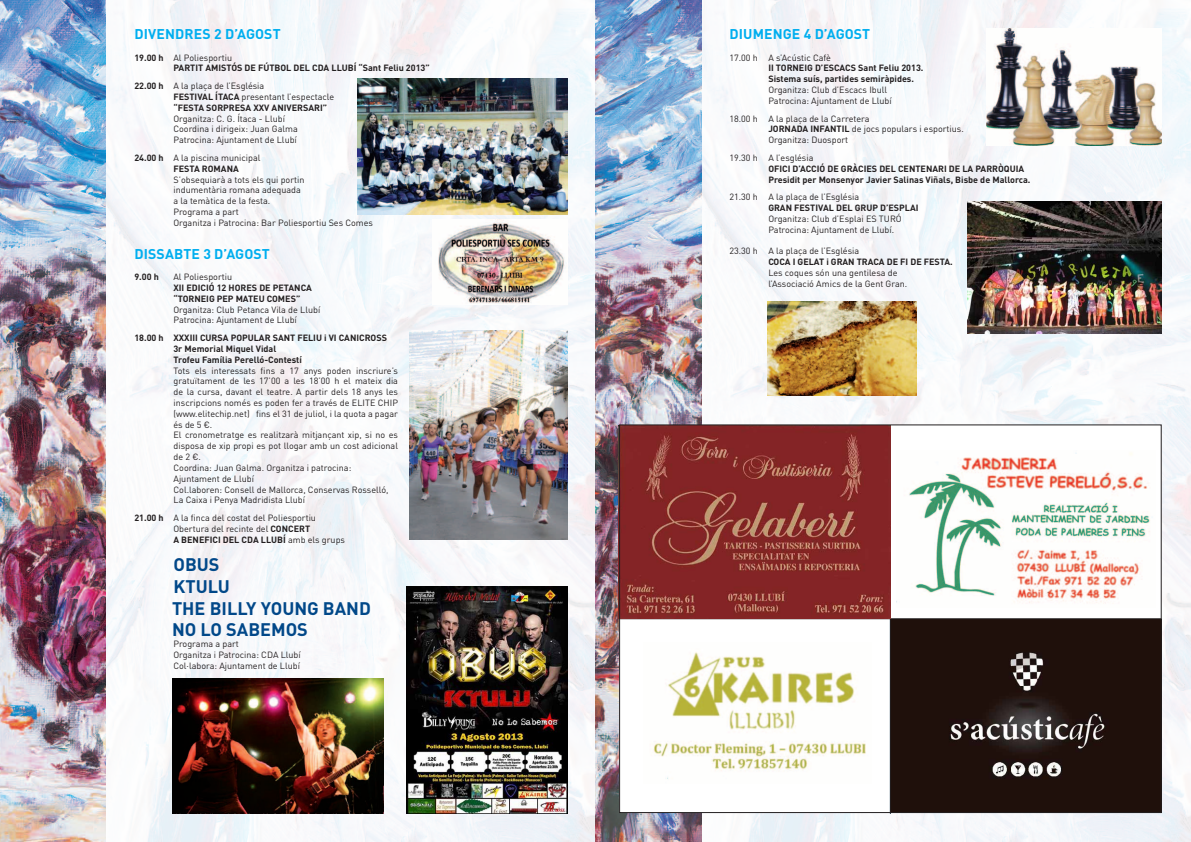
<style>
.page{position:relative;width:1191px;height:842px;background:#fff}
.page>*{position:absolute;margin:0;border:0;box-sizing:border-box;transform-origin:0 0}
.t1{font:700 18px "DINOT";color:#014889}
.t2{font:700 14px "DINOT";letter-spacing:.01em;color:#00aeef}
.t3{font:9px/10.8px "DINOT";color:#231f20;text-align:justify}
.t4{font:700 9px "DINOT";color:#231f20}
.s1{font-weight:700}
.s2{font-weight:400}
</style>
<div class="page">
<img style="left:701px;top:0;width:490px;height:842px">
<img style="left:106px;top:0;width:595px;height:842px">
<img style="left:0;top:0;width:106px;height:842px">
<div style="left:619px;top:425px;width:542px;height:388px;background:#fff"></div>
<img style="left:409px;top:330px;width:158px;height:209px">
<img style="left:407px;top:587px;width:160px;height:227px">
<img style="left:967px;top:201px;width:194px;height:132px">
<img style="left:653px;top:652px;width:213px;height:127px">
<img style="left:891px;top:619px;width:268px;height:192px">
<img style="left:896px;top:453px;width:257px;height:151px">
<img style="left:173px;top:678px;width:211px;height:136px">
<img style="left:767px;top:302px;width:149px;height:93px">
<img style="left:986px;top:28px;width:175px;height:117px">
<hr style="left:619px;top:618px;width:542px;height:1px;background:#231f20">
<hr style="left:890px;top:425px;width:1px;height:389px;background:#231f20">
<img style="left:621px;top:427px;width:269px;height:192px">
<img style="left:432px;top:220px;width:135px;height:85px">
<img style="left:357px;top:79px;width:210px;height:135px">
<p class="t2" style="left:134px;top:24px;width:148px">DIVENDRES 2 D’AGOST</p>
<p class="t3" style="left:134px;top:52px;width:99px"><span class="s1">19.00 h</span> Al Poliesportiu</p>
<p class="t4" style="left:173px;top:62px;width:258px">PARTIT AMISTÓS DE FÚTBOL DEL CDA LLUBÍ “Sant Feliu 2013”</p>
<p class="t3" style="left:134px;top:80px;width:131px"><span class="s1">22.00 h</span> A la plaça de l’Església</p>
<p class="t3" style="left:173px;top:91px;width:162px"><span class="s1">FESTIVAL ÍTACA</span> presentant l’espectacle</p>
<p class="t4" style="left:173px;top:101px;width:155px">“FESTA SORPRESA XXV ANIVERSARI”</p>
<p class="t3" style="left:173px;top:113px;width:113px">Organitza: C. G. Ítaca - Llubí</p>
<p class="t3" style="left:173px;top:123px;width:126px">Coordina i dirigeix: Juan Galma</p>
<p class="t3" style="left:173px;top:134px;width:125px">Patrocina: Ajuntament de Llubí</p>
<p class="t3" style="left:134px;top:152px;width:128px"><span class="s1">24.00 h</span> A la piscina municipal</p>
<p class="t4" style="left:173px;top:162px;width:67px">FESTA ROMANA</p>
<p class="t3" style="left:173px;top:174px;width:132px">S’obsequiarà a tots els qui portin</p>
<p class="t3" style="left:173px;top:184px;width:129px">indumentària romana adequada</p>
<p class="t3" style="left:173px;top:195px;width:98px">a la temàtica de la festa.</p>
<p class="t3" style="left:173px;top:206px;width:67px">Programa a part</p>
<p class="t3" style="left:173px;top:217px;width:201px">Organitza i Patrocina: Bar Poliesportiu Ses Comes</p>
<p class="t2" style="left:134px;top:244px;width:137px">DISSABTE 3 D’AGOST</p>
<p class="t4" style="left:134px;top:271px;width:26px">9.00 h</p>
<p class="t3" style="left:173px;top:271px;width:60px">Al Poliesportiu</p>
<p class="t4" style="left:173px;top:282px;width:140px">XII EDICIÓ 12 HORES DE PETANCA</p>
<p class="t4" style="left:173px;top:292px;width:128px">“TORNEIG PEP MATEU COMES”</p>
<p class="t3" style="left:173px;top:304px;width:148px">Organitza: Club Petanca Vila de Llubí</p>
<p class="t3" style="left:173px;top:314px;width:125px">Patrocina: Ajuntament de Llubí</p>
<p class="t4" style="left:134px;top:332px;width:254px">18.00 h XXXIII CURSA POPULAR SANT FELIU i VI CANICROSS</p>
<p class="t4" style="left:173px;top:343px;width:104px">3r Memorial Miquel Vidal</p>
<p class="t4" style="left:173px;top:353px;width:130px">Trofeu Família Perelló-Contestí</p>
<p class="t3" style="left:173px;top:365px;width:226px">Tots els interessats fins a 17 anys poden inscriure’s gratuïtament de les 17’00 a les 18’00 h el mateix dia de la cursa, davant el teatre. A partir dels 18 anys les inscripcions només es poden fer a través de ELITE CHIP (www.elitechip.net) fins el 31 de juliol, i la quota a pagar és de 5 €.</p>
<p class="t3" style="left:173px;top:429px;width:226px">El cronometratge es realitzarà mitjançant xip, si no es disposa de xip propi es pot llogar amb un cost adicional de 2 €.</p>
<p class="t3" style="left:173px;top:462px;width:179px">Coordina: Juan Galma. Organitza i patrocina:<br>Ajuntament de Llubí</p>
<p class="t3" style="left:173px;top:483px;width:216px">Col.laboren: Consell de Mallorca, Conservas Rosselló,<br>La Caixa i Penya Madridista Llubí</p>
<p class="t3" style="left:134px;top:512px;width:183px"><span class="s1">21.00 h</span> A la finca del costat del Poliesportiu</p>
<p class="t3" style="left:173px;top:523px;width:138px">Obertura del recinte del <span class="s1">CONCERT</span></p>
<p class="t4" style="left:173px;top:533px;width:173px">A BENEFICI DEL CDA LLUBÍ <span class="s2">amb els grups</span></p>
<p class="t1" style="left:173px;top:553px;width:48px">OBUS</p>
<p class="t1" style="left:173px;top:574px;width:58px">KTULU</p>
<p class="t1" style="left:172px;top:596px;width:200px">THE BILLY YOUNG BAND</p>
<p class="t1" style="left:172px;top:617px;width:137px">NO LO SABEMOS</p>
<p class="t3" style="left:173px;top:638px;width:67px">Programa a part</p>
<p class="t3" style="left:173px;top:649px;width:129px">Organitza i Patrocina: CDA Llubí</p>
<p class="t3" style="left:173px;top:659px;width:128px">Col·labora: Ajuntament de Llubí</p>
<p class="t2" style="left:729px;top:24px;width:142px">DIUMENGE 4 D’AGOST</p>
<p class="t3" style="left:729px;top:52px;width:103px">17.00 h A s’Acústic Cafè</p>
<p class="t4" style="left:768px;top:62px;width:157px">II TORNEIG D’ESCACS Sant Feliu 2013.</p>
<p class="t4" style="left:768px;top:73px;width:147px">Sistema suís, partides semiràpides.</p>
<p class="t3" style="left:768px;top:84px;width:120px">Organitza: Club d’Escacs Ibull</p>
<p class="t3" style="left:768px;top:95px;width:125px">Patrocina: Ajuntament de Llubí</p>
<p class="t3" style="left:729px;top:113px;width:142px">18.00 h A la plaça de la Carretera</p>
<p class="t3" style="left:768px;top:123px;width:197px"><span class="s1">JORNADA INFANTIL</span> de jocs populars i esportius.</p>
<p class="t3" style="left:768px;top:134px;width:81px">Organitza: Duosport</p>
<p class="t3" style="left:729px;top:152px;width:86px">19.30 h A l’església</p>
<p class="t4" style="left:768px;top:162px;width:257px">OFICI D’ACCIÓ DE GRÀCIES DEL CENTENARI DE LA PARRÒQUIA</p>
<p class="t4" style="left:768px;top:173px;width:264px">Presidit per Monsenyor Javier Salinas Viñals, Bisbe de Mallorca.</p>
<p class="t3" style="left:729px;top:191px;width:131px">21.30 h A la plaça de l’Església</p>
<p class="t4" style="left:768px;top:202px;width:152px">GRAN FESTIVAL DEL GRUP D’ESPLAI</p>
<p class="t3" style="left:768px;top:213px;width:135px">Organitza: Club d’Esplai ES TURÓ</p>
<p class="t3" style="left:768px;top:224px;width:127px">Patrocina: Ajuntament de Llubí.</p>
<p class="t3" style="left:729px;top:245px;width:131px">23.30 h A la plaça de l’Església</p>
<p class="t4" style="left:768px;top:256px;width:186px">COCA I GELAT i GRAN TRACA DE FI DE FESTA.</p>
<p class="t3" style="left:768px;top:267px;width:131px">Les coques són una gentilesa de</p>
<p class="t3" style="left:768px;top:278px;width:140px">l’Associació Amics de la Gent Gran.</p>
</div>
